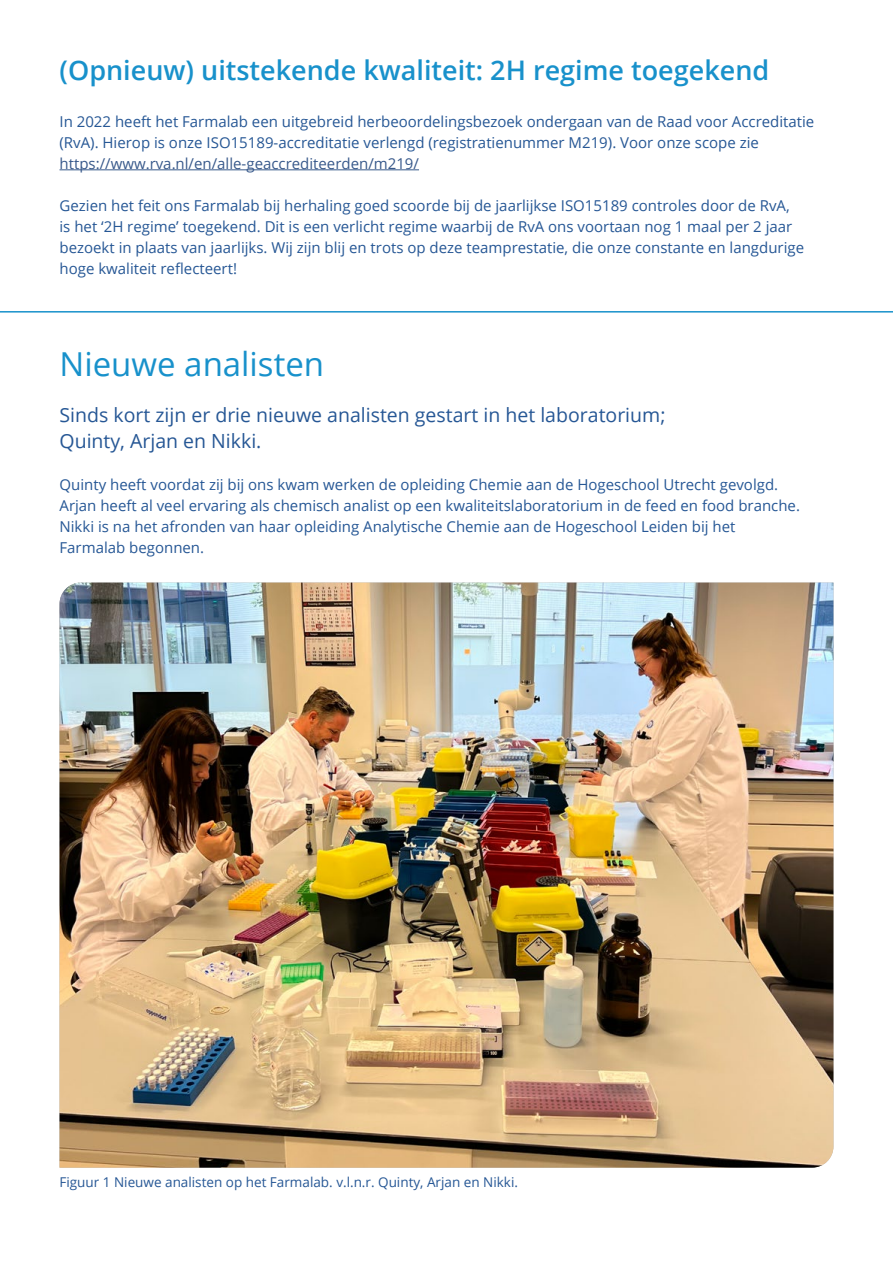
<style>
.page{position:relative;width:893px;height:1263px;background:#fff}
.page>*{position:absolute;margin:0;border:0;box-sizing:border-box;transform-origin:0 0}
.t1{font:33px "Open Sans";color:#1891cb}
.t2{font:600 27px "Open Sans";color:#1891cb}
.t3{font:19.5px/25.5px "Open Sans";color:#265795}
.t4{font:15px/21px "Open Sans";color:#265795}
.t5{font:15px "Open Sans";color:#38598b}
.t6{font:13.5px "Open Sans";color:#265795}
</style>
<div class="page">
<img style="left:60px;top:583px;width:773px;height:585px">
<hr style="left:60px;top:169px;width:359px;height:1px;background:#38598b">
<hr style="left:0;top:311px;width:893px;height:2px;background:#1891cb">
<h2 class="t2" style="left:60px;top:52px;width:711px">(Opnieuw) uitstekende kwaliteit: 2H regime toegekend</h2>
<p class="t4" style="left:60px;top:110px;width:756px">In 2022 heeft het Farmalab een uitgebreid herbeoordelingsbezoek ondergaan van de Raad voor Accreditatie (RvA). Hierop is onze ISO15189-accreditatie verlengd (registratienummer M219). Voor onze scope zie</p>
<p class="t5" style="left:60px;top:153px;width:361px">https://www.rva.nl/en/alle-geaccrediteerden/m219/</p>
<p class="t4" style="left:60px;top:194px;width:746px">Gezien het feit ons Farmalab bij herhaling goed scoorde bij de jaarlijkse ISO15189 controles door de RvA, is het ‘2H regime’ toegekend. Dit is een verlicht regime waarbij de RvA ons voortaan nog 1 maal per 2 jaar bezoekt in plaats van jaarlijks. Wij zijn blij en trots op deze teamprestatie, die onze constante en langdurige hoge kwaliteit reflecteert!</p>
<h1 class="t1" style="left:60px;top:341px;width:266px">Nieuwe analisten</h1>
<h3 class="t3" style="left:60px;top:402px;width:607px">Sinds kort zijn er drie nieuwe analisten gestart in het laboratorium;<br>Quinty, Arjan en Nikki.</h3>
<p class="t4" style="left:60px;top:473px;width:742px">Quinty heeft voordat zij bij ons kwam werken de opleiding Chemie aan de Hogeschool Utrecht gevolgd.<br>Arjan heeft al veel ervaring als chemisch analist op een kwaliteitslaboratorium in de feed en food branche.<br>Nikki is na het afronden van haar opleiding Analytische Chemie aan de Hogeschool Leiden bij het Farmalab begonnen.</p>
<p class="t6" style="left:60px;top:1173px;width:460px">Figuur 1 Nieuwe analisten op het Farmalab. v.l.n.r. Quinty, Arjan en Nikki.</p>
</div>
